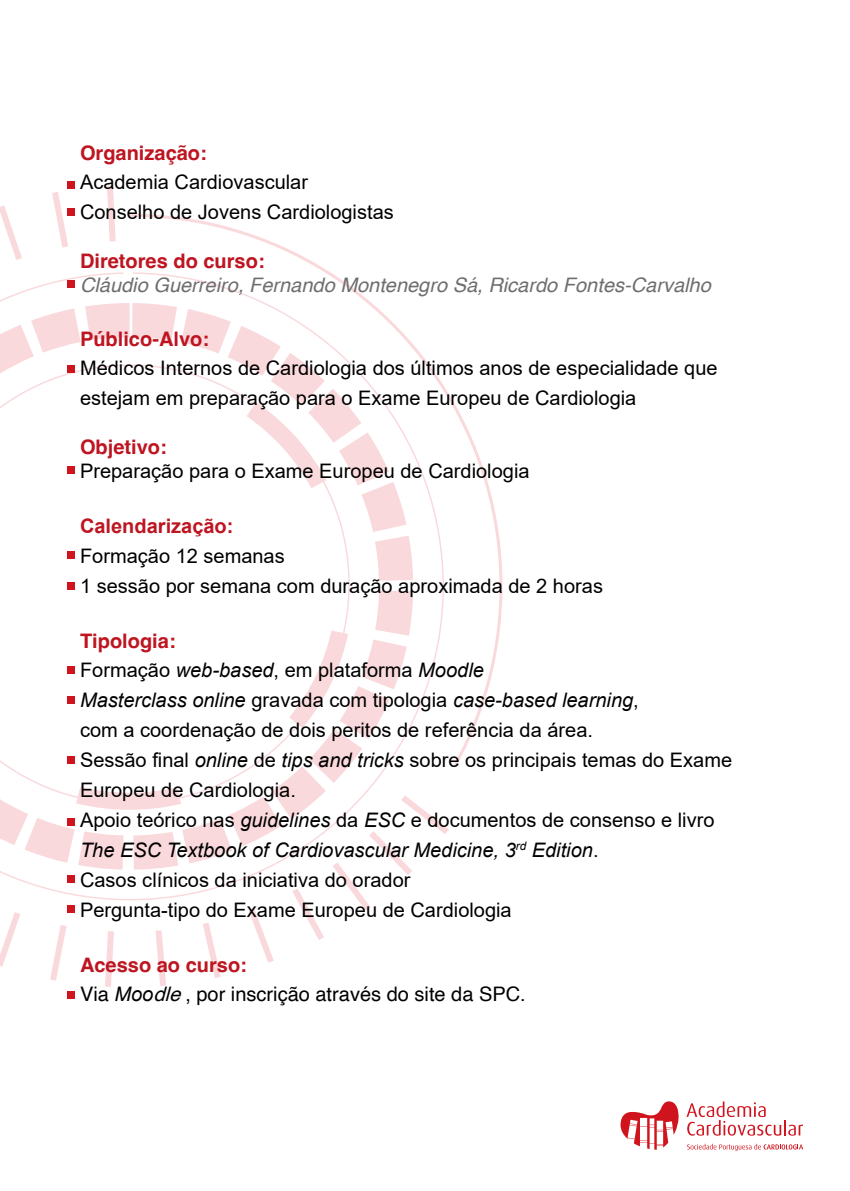
<style>
.page{position:relative;width:850px;height:1191px;background:#fff}
.page>*{position:absolute;margin:0;border:0;box-sizing:border-box;transform-origin:0 0}
.t1{font:20px/30px "Arial";color:#000}
.t2{font:700 20px "Helvetica";color:#be1521}
.t3{font:20px/30px "Arial";color:#000}
.t4{font:italic 20px "Helvetica";color:#6e6e6e}
.t5{font:20px/29.2px "Helvetica";color:#000}
.t6{font:700 20px "Arial";color:#be1521}
.s1{font-style:italic}
.s2{font-weight:700;color:#be1521}
.s3{font-family:"Arial";font-style:italic}
</style>
<div class="page">
<svg style="left:130px;top:214px;width:372px;height:551px"></svg>
<svg style="left:107px;top:186px;width:9px;height:55px"></svg>
<svg style="left:52px;top:192px;width:16px;height:55px"></svg>
<svg style="left:0;top:205px;width:22px;height:55px"></svg>
<svg style="left:0;top:272px;width:444px;height:318px"></svg>
<svg style="left:0;top:581px;width:349px;height:9px"></svg>
<svg style="left:0;top:303px;width:413px;height:278px"></svg>
<svg style="left:0;top:590px;width:448px;height:397px"></svg>
<svg style="left:620px;top:1101px;width:58px;height:48px"></svg>
<svg style="left:686px;top:1101px;width:116px;height:34px"></svg>
<svg style="left:687px;top:1143px;width:115px;height:8px"></svg>
<div style="left:67px;top:181px;width:7px;height:8px;background:#d0141e"></div>
<div style="left:67px;top:208px;width:7px;height:8px;background:#d0141e"></div>
<div style="left:67px;top:280px;width:7px;height:8px;background:#d0141e"></div>
<div style="left:67px;top:365px;width:7px;height:8px;background:#d0141e"></div>
<div style="left:67px;top:466px;width:7px;height:8px;background:#d0141e"></div>
<div style="left:67px;top:551px;width:7px;height:8px;background:#d0141e"></div>
<div style="left:67px;top:582px;width:7px;height:7px;background:#d0141e"></div>
<div style="left:67px;top:756px;width:7px;height:8px;background:#d0141e"></div>
<div style="left:67px;top:818px;width:7px;height:8px;background:#d0141e"></div>
<div style="left:67px;top:875px;width:7px;height:7px;background:#d0141e"></div>
<div style="left:67px;top:905px;width:7px;height:8px;background:#d0141e"></div>
<div style="left:67px;top:696px;width:7px;height:8px;background:#d0141e"></div>
<div style="left:67px;top:666px;width:7px;height:8px;background:#d0141e"></div>
<div style="left:67px;top:991px;width:7px;height:8px;background:#d0141e"></div>
<p class="t2" style="left:80px;top:141px;width:128px">Organização:</p>
<p class="t1" style="left:80px;top:167px;width:315px">Academia Cardiovascular<br>Conselho de Jovens Cardiologistas</p>
<p class="t2" style="left:80px;top:249px;width:186px">Diretores do curso:</p>
<p class="t4" style="left:80px;top:269px;width:632px">Cláudio Guerreiro, Fernando Montenegro Sá, Ricardo Fontes-Carvalho</p>
<p class="t2" style="left:80px;top:327px;width:130px">Público-Alvo:</p>
<p class="t1" style="left:80px;top:353px;width:638px">Médicos Internos de Cardiologia dos últimos anos de especialidade que estejam em preparação para o Exame Europeu de Cardiologia</p>
<p class="t2" style="left:80px;top:435px;width:88px">Objetivo:</p>
<p class="t1" style="left:80px;top:456px;width:451px">Preparação para o Exame Europeu de Cardiologia</p>
<p class="t6" style="left:80px;top:512px;width:155px">Calendarização:</p>
<p class="t3" style="left:80px;top:541px;width:524px">Formação 12 semanas<br>1 sessão por semana com duração aproximada de 2 horas</p>
<p class="t2" style="left:80px;top:628px;width:97px">Tipologia:</p>
<p class="t1" style="left:80px;top:655px;width:653px">Formação <span class="s1">web-based</span>, em plataforma <span class="s1">Moodle<br>Masterclass online</span> gravada com tipologia <span class="s1">case-based learning</span>,<br>com a coordenação de dois peritos de referência da área.<br>Sessão final <span class="s1">online</span> de <span class="s1">tips and tricks</span> sobre os principais temas do Exame Europeu de Cardiologia.<br>Apoio teórico nas <span class="s1">guidelines</span> da <span class="s1">ESC</span> e documentos de consenso e livro <span class="s1">The ESC Textbook of Cardiovascular Medicine, 3</span><sup>rd</sup> <span class="s1">Edition</span>.<br>Casos clínicos da iniciativa do orador<br>Pergunta-tipo do Exame Europeu de Cardiologia</p>
<p class="t5" style="left:80px;top:951px;width:447px"><span class="s2">Acesso ao curso:<br></span>Via <span class="s3">Moo</span><span class="s1">dle</span>, por inscrição através do site da SPC.</p>
</div>
